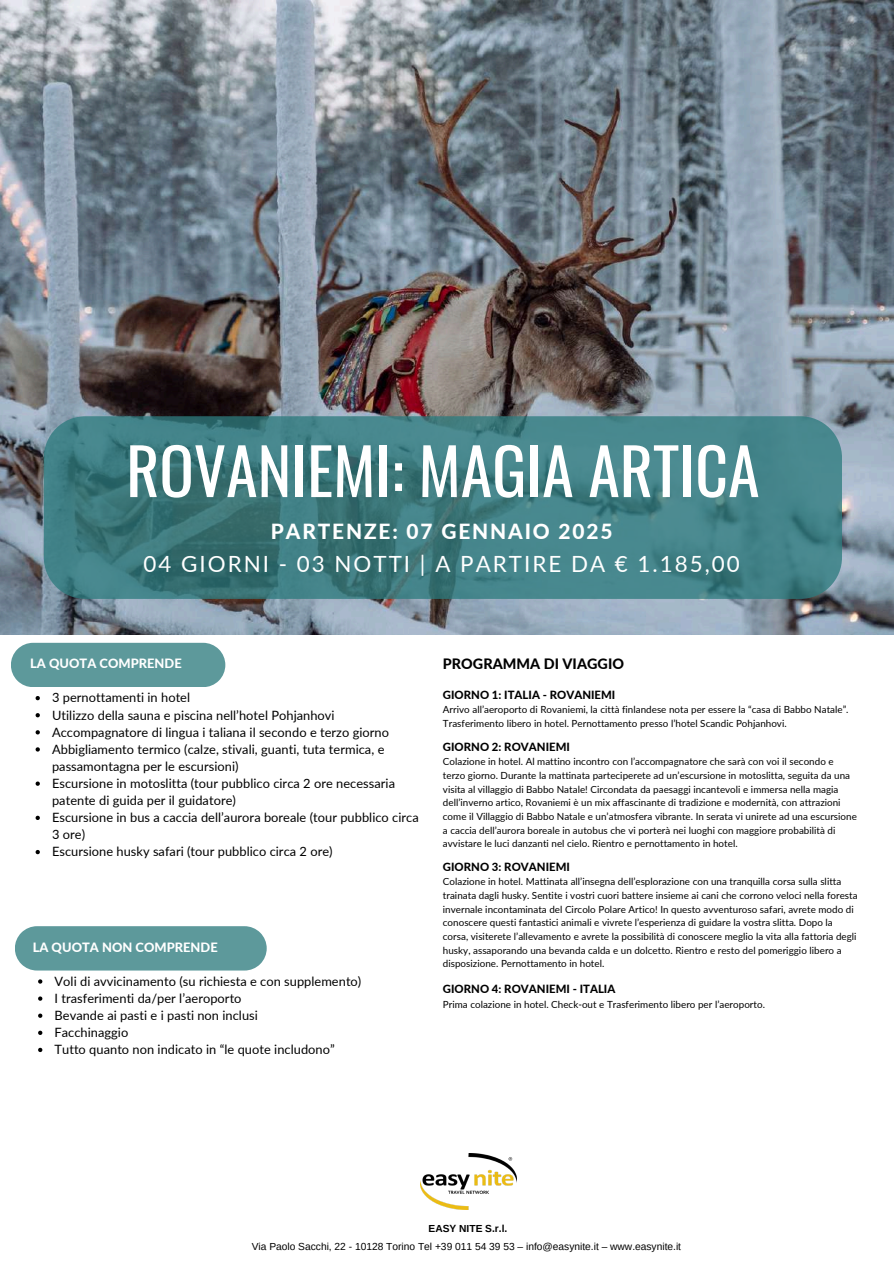
<style>
.page{position:relative;width:894px;height:1264px;background:#fff}
.page>*{position:absolute;margin:0;border:0;box-sizing:border-box;transform-origin:0 0}
.t1{font:63.9px "Oswald";color:#fff}
.t2{font:22.35px "Lato";letter-spacing:.09em;color:#fff}
.t3{font:800 20.85px "Lato";letter-spacing:.09em;color:#fff}
.t4{font:800 14.25px "Lato";letter-spacing:.005em;color:#000}
.t5{font:12.75px/17.1px "Lato";letter-spacing:.005em;color:#000}
.t6{font:800 12.75px "Lato";letter-spacing:.005em;color:#fff}
.t7{font:800 11.25px "Lato";letter-spacing:.005em;color:#000}
.t8{font:10.2px "Arimo";color:#000}
.t9{font:700 10.2px "Arimo";color:#000}
.t10{font:9.75px/13.6px "Lato";letter-spacing:.005em;color:#000}
</style>
<div class="page">
<img style="left:0;top:0;width:893px;height:634px">
<svg style="left:44px;top:416px;width:797px;height:183px;background:#407d82"></svg>
<div style="left:11px;top:642px;width:214px;height:45px;background:#5d999b"></div>
<div style="left:15px;top:926px;width:251px;height:44px;background:#5d999b"></div>
<img style="left:420px;top:1153px;width:96px;height:55px">
<svg style="left:36px;top:696px;width:4px;height:4px"></svg>
<svg style="left:36px;top:713px;width:4px;height:4px"></svg>
<svg style="left:36px;top:730px;width:4px;height:4px"></svg>
<svg style="left:36px;top:747px;width:4px;height:4px"></svg>
<svg style="left:36px;top:781px;width:4px;height:4px"></svg>
<svg style="left:36px;top:815px;width:4px;height:5px"></svg>
<svg style="left:36px;top:850px;width:4px;height:4px"></svg>
<svg style="left:38px;top:979px;width:4px;height:4px"></svg>
<svg style="left:38px;top:996px;width:4px;height:4px"></svg>
<svg style="left:38px;top:1013px;width:4px;height:4px"></svg>
<svg style="left:38px;top:1030px;width:4px;height:4px"></svg>
<svg style="left:38px;top:1047px;width:4px;height:5px"></svg>
<h1 class="t1" style="left:126px;top:421px;width:634px">ROVANIEMI: MAGIA ARTICA</h1>
<h3 class="t3" style="left:271px;top:518px;width:343px">PARTENZE: 07 GENNAIO 2025</h3>
<h2 class="t2" style="left:143px;top:550px;width:597px">04 GIORNI - 03 NOTTI | A PARTIRE DA € 1.185,00</h2>
<h3 class="t6" style="left:30px;top:655px;width:153px">LA QUOTA COMPRENDE</h3>
<p class="t5" style="left:52px;top:689px;width:368px">3 pernottamenti in hotel<br>Utilizzo della sauna e piscina nell’hotel Pohjanhovi Accompagnatore di lingua i taliana il secondo e terzo giorno Abbigliamento termico (calze, stivali, guanti, tuta termica, e passamontagna per le escursioni)<br>Escursione in motoslitta (tour pubblico circa 2 ore necessaria patente di guida per il guidatore)<br>Escursione in bus a caccia dell’aurora boreale (tour pubblico circa 3 ore)<br>Escursione husky safari (tour pubblico circa 2 ore)</p>
<h3 class="t6" style="left:33px;top:939px;width:186px">LA QUOTA NON COMPRENDE</h3>
<h3 class="t5" style="left:55px;top:972px;width:308px">Voli di avvicinamento (su richiesta e con supplemento)<br>I trasferimenti da/per l’aeroporto<br>Bevande ai pasti e i pasti non inclusi<br>Facchinaggio<br>Tutto quanto non indicato in “le quote includono”</h3>
<h3 class="t4" style="left:443px;top:655px;width:182px">PROGRAMMA DI VIAGGIO</h3>
<p class="t7" style="left:443px;top:688px;width:174px">GIORNO 1: ITALIA - ROVANIEMI</p>
<p class="t10" style="left:443px;top:703px;width:407px">Arrivo all’aeroporto di Rovaniemi, la città finlandese nota per essere la “casa di Babbo Natale”.<br>Trasferimento libero in hotel. Pernottamento presso l’hotel Scandic Pohjanhovi.</p>
<p class="t7" style="left:443px;top:740px;width:128px">GIORNO 2: ROVANIEMI</p>
<p class="t10" style="left:443px;top:754px;width:415px">Colazione in hotel. Al mattino incontro con l’accompagnatore che sarà con voi il secondo e terzo giorno. Durante la mattinata parteciperete ad un’escursione in motoslitta, seguita da una visita al villaggio di Babbo Natale! Circondata da paesaggi incantevoli e immersa nella magia dell’inverno artico, Rovaniemi è un mix affascinante di tradizione e modernità, con attrazioni come il Villaggio di Babbo Natale e un’atmosfera vibrante. In serata vi unirete ad una escursione a caccia dell’aurora boreale in autobus che vi porterà nei luoghi con maggiore probabilità di avvistare le luci danzanti nel cielo. Rientro e pernottamento in hotel.</p>
<p class="t7" style="left:443px;top:860px;width:128px">GIORNO 3: ROVANIEMI</p>
<p class="t10" style="left:443px;top:874px;width:416px">Colazione in hotel. Mattinata all’insegna dell’esplorazione con una tranquilla corsa sulla slitta trainata dagli husky. Sentite i vostri cuori battere insieme ai cani che corrono veloci nella foresta invernale incontaminata del Circolo Polare Artico! In questo avventuroso safari, avrete modo di conoscere questi fantastici animali e vivrete l’esperienza di guidare la vostra slitta. Dopo la corsa, visiterete l’allevamento e avrete la possibilità di conoscere meglio la vita alla fattoria degli husky, assaporando una bevanda calda e un dolcetto. Rientro e resto del pomeriggio libero a disposizione. Pernottamento in hotel.</p>
<p class="t7" style="left:443px;top:982px;width:174px">GIORNO 4: ROVANIEMI - ITALIA</p>
<p class="t10" style="left:443px;top:997px;width:323px">Prima colazione in hotel. Check-out e Trasferimento libero per l’aeroporto.</p>
<p class="t9" style="left:428px;top:1223px;width:80px">EASY NITE S.r.l.</p>
<p class="t8" style="left:252px;top:1240px;width:430px">Via Paolo Sacchi, 22 - 10128 Torino Tel +39 011 54 39 53 – info@easynite.it – www.easynite.it</p>
</div>
